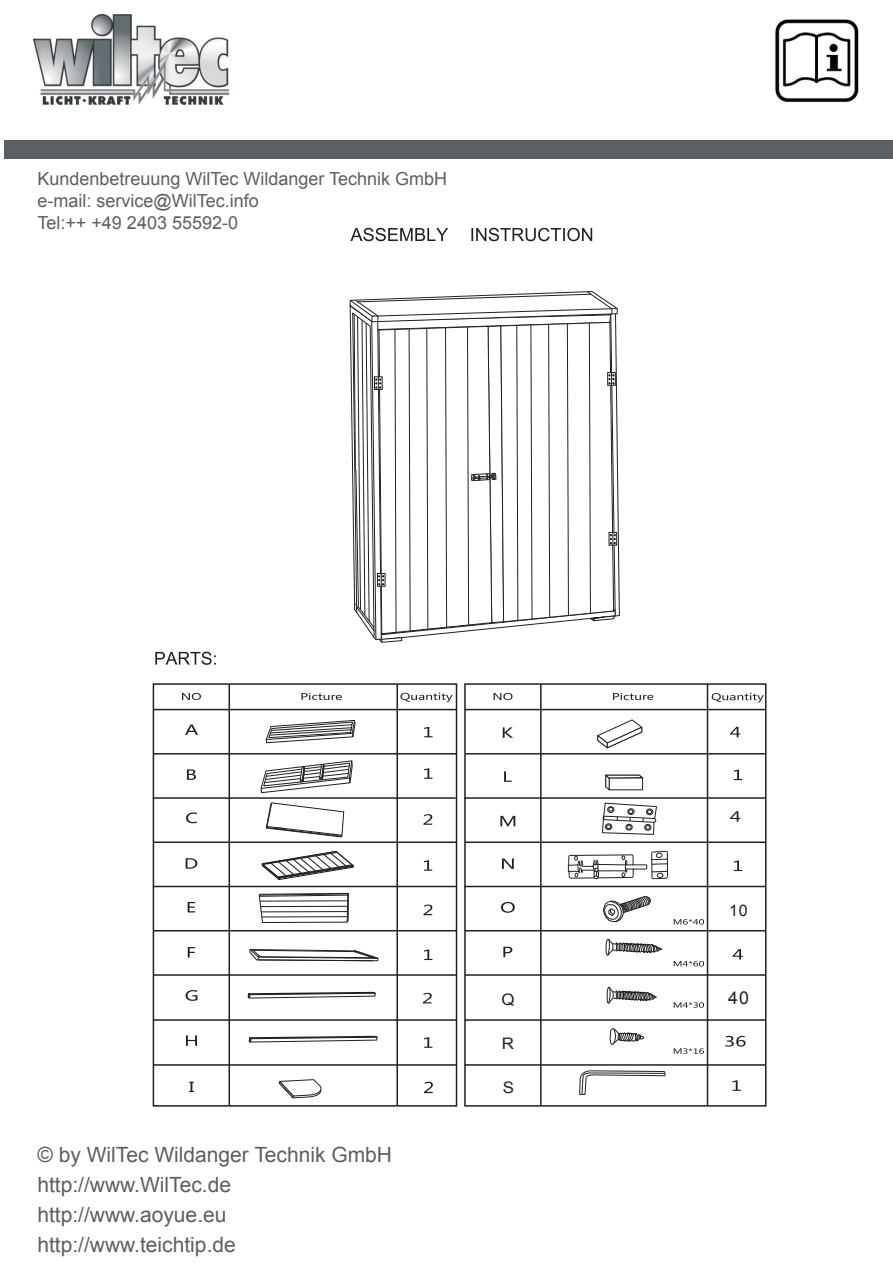
<style>
.page{position:relative;width:893px;height:1263px;background:#fff}
.page>*{position:absolute;margin:0;border:0;box-sizing:border-box;transform-origin:0 0}
.t1{font:21px/30px "Arial";color:#5b5f61}
.t2{font:18px/21.6px "Arial";color:#5b5f61}
.t3{font:17.7px "Arial";color:#231f20}
.t4{font:15.9px "Arial";color:#231f20;scale:1.07 1}
.t5{font:15.9px "Arial";color:#231f20}
</style>
<div class="page">
<svg style="left:350px;top:228px;width:98px;height:13px"></svg>
<svg style="left:471px;top:228px;width:121px;height:13px"></svg>
<svg style="left:155px;top:652px;width:61px;height:13px"></svg>
<svg style="left:265px;top:719px;width:91px;height:25px"></svg>
<svg style="left:579px;top:1070px;width:87px;height:25px"></svg>
<hr style="left:592px;top:1072px;width:73px;height:2px;background:#231f20">
<svg style="left:182px;top:693px;width:19px;height:7px"></svg>
<svg style="left:185px;top:724px;width:13px;height:11px"></svg>
<svg style="left:502px;top:858px;width:12px;height:11px"></svg>
<svg style="left:501px;top:902px;width:14px;height:11px"></svg>
<svg style="left:503px;top:947px;width:9px;height:10px"></svg>
<svg style="left:186px;top:1035px;width:11px;height:11px"></svg>
<svg style="left:187px;top:769px;width:9px;height:11px"></svg>
<svg style="left:186px;top:812px;width:11px;height:11px"></svg>
<svg style="left:674px;top:919px;width:30px;height:6px"></svg>
<svg style="left:186px;top:858px;width:11px;height:11px"></svg>
<svg style="left:188px;top:902px;width:7px;height:10px"></svg>
<svg style="left:188px;top:947px;width:7px;height:10px"></svg>
<svg style="left:186px;top:990px;width:11px;height:11px"></svg>
<svg style="left:503px;top:727px;width:10px;height:11px"></svg>
<svg style="left:504px;top:771px;width:8px;height:11px"></svg>
<svg style="left:500px;top:816px;width:15px;height:10px"></svg>
<svg style="left:301px;top:693px;width:41px;height:7px"></svg>
<svg style="left:400px;top:692px;width:53px;height:10px"></svg>
<hr style="left:228px;top:684px;width:2px;height:422px;background:#231f20">
<hr style="left:396px;top:684px;width:2px;height:422px;background:#231f20">
<div style="left:464px;top:683px;width:302px;height:423px;border:2px solid #231f20"></div>
<svg style="left:494px;top:693px;width:18px;height:7px"></svg>
<svg style="left:424px;top:727px;width:8px;height:10px"></svg>
<svg style="left:734px;top:769px;width:8px;height:11px"></svg>
<svg style="left:730px;top:811px;width:10px;height:11px"></svg>
<svg style="left:732px;top:949px;width:11px;height:10px"></svg>
<svg style="left:725px;top:1036px;width:21px;height:11px"></svg>
<svg style="left:732px;top:1080px;width:9px;height:11px"></svg>
<svg style="left:424px;top:768px;width:8px;height:11px"></svg>
<svg style="left:423px;top:814px;width:9px;height:11px"></svg>
<svg style="left:423px;top:904px;width:9px;height:11px"></svg>
<svg style="left:424px;top:949px;width:8px;height:11px"></svg>
<svg style="left:424px;top:860px;width:8px;height:11px"></svg>
<svg style="left:423px;top:993px;width:9px;height:10px"></svg>
<svg style="left:613px;top:693px;width:40px;height:7px"></svg>
<svg style="left:712px;top:693px;width:52px;height:9px"></svg>
<hr style="left:540px;top:684px;width:2px;height:422px;background:#231f20">
<hr style="left:707px;top:684px;width:1px;height:422px;background:#231f20">
<hr style="left:465px;top:709px;width:301px;height:1px;background:#231f20">
<hr style="left:465px;top:753px;width:301px;height:1px;background:#231f20">
<hr style="left:464px;top:797px;width:301px;height:2px;background:#231f20">
<hr style="left:465px;top:930px;width:301px;height:1px;background:#231f20">
<hr style="left:464px;top:886px;width:301px;height:1px;background:#231f20">
<hr style="left:465px;top:841px;width:300px;height:2px;background:#231f20">
<hr style="left:465px;top:1019px;width:300px;height:2px;background:#231f20">
<hr style="left:465px;top:974px;width:301px;height:2px;background:#231f20">
<svg style="left:265px;top:802px;width:80px;height:36px"></svg>
<svg style="left:248px;top:1035px;width:130px;height:8px"></svg>
<svg style="left:247px;top:991px;width:129px;height:8px"></svg>
<svg style="left:603px;top:895px;width:48px;height:28px"></svg>
<svg style="left:567px;top:851px;width:101px;height:28px"></svg>
<svg style="left:258px;top:892px;width:91px;height:31px"></svg>
<hr style="left:260px;top:900px;width:88px;height:1px;background:#231f20">
<hr style="left:261px;top:906px;width:87px;height:1px;background:#231f20">
<hr style="left:261px;top:911px;width:86px;height:1px;background:#231f20">
<hr style="left:261px;top:916px;width:86px;height:1px;background:#231f20">
<svg style="left:261px;top:851px;width:93px;height:29px"></svg>
<svg style="left:260px;top:760px;width:93px;height:34px"></svg>
<svg style="left:424px;top:1037px;width:8px;height:11px"></svg>
<svg style="left:605px;top:938px;width:59px;height:107px"></svg>
<svg style="left:674px;top:961px;width:30px;height:5px"></svg>
<svg style="left:674px;top:1002px;width:30px;height:6px"></svg>
<svg style="left:674px;top:1048px;width:30px;height:6px"></svg>
<hr style="left:465px;top:1064px;width:301px;height:2px;background:#231f20">
<svg style="left:189px;top:1082px;width:5px;height:10px"></svg>
<svg style="left:249px;top:949px;width:130px;height:12px"></svg>
<svg style="left:597px;top:719px;width:46px;height:30px"></svg>
<svg style="left:730px;top:727px;width:10px;height:10px"></svg>
<hr style="left:153px;top:709px;width:303px;height:1px;background:#231f20">
<hr style="left:154px;top:753px;width:303px;height:1px;background:#231f20">
<hr style="left:153px;top:797px;width:303px;height:2px;background:#231f20">
<hr style="left:154px;top:930px;width:303px;height:1px;background:#231f20">
<hr style="left:153px;top:886px;width:303px;height:1px;background:#231f20">
<hr style="left:153px;top:841px;width:303px;height:2px;background:#231f20">
<hr style="left:153px;top:1019px;width:303px;height:2px;background:#231f20">
<hr style="left:153px;top:974px;width:303px;height:2px;background:#231f20">
<div style="left:153px;top:683px;width:304px;height:423px;border:2px solid #231f20"></div>
<hr style="left:153px;top:1064px;width:303px;height:2px;background:#231f20">
<svg style="left:279px;top:1079px;width:43px;height:20px"></svg>
<svg style="left:424px;top:1082px;width:9px;height:11px"></svg>
<svg style="left:602px;top:774px;width:56px;height:61px"></svg>
<svg style="left:349px;top:291px;width:271px;height:352px"></svg>
<svg style="left:734px;top:860px;width:8px;height:11px"></svg>
<img style="left:34px;top:15px;width:196px;height:89px">
<div style="left:4px;top:140px;width:889px;height:19px;background:#5b5f61"></div>
<img style="left:775px;top:19px;width:84px;height:84px">
<p class="t2" style="left:37px;top:168px;width:411px">Kundenbetreuung WilTec Wildanger Technik GmbH e-mail: service@WilTec.info<br>Tel:++ +49 2403 55592-0</p>
<p class="t1" style="left:37px;top:1139px;width:356px">© by WilTec Wildanger Technik GmbH http://www.WilTec.de http://www.aoyue.eu http://www.teichtip.de</p>
<p class="t4" style="left:502px;top:989px;width:14px">Q</p>
<p class="t4" style="left:502px;top:1033px;width:13px">R</p>
<p class="t4" style="left:503px;top:1077px;width:12px">S</p>
<p class="t5" style="left:729px;top:899px;width:20px">10</p>
<p class="t3" style="left:728px;top:987px;width:22px">40</p>
</div>
